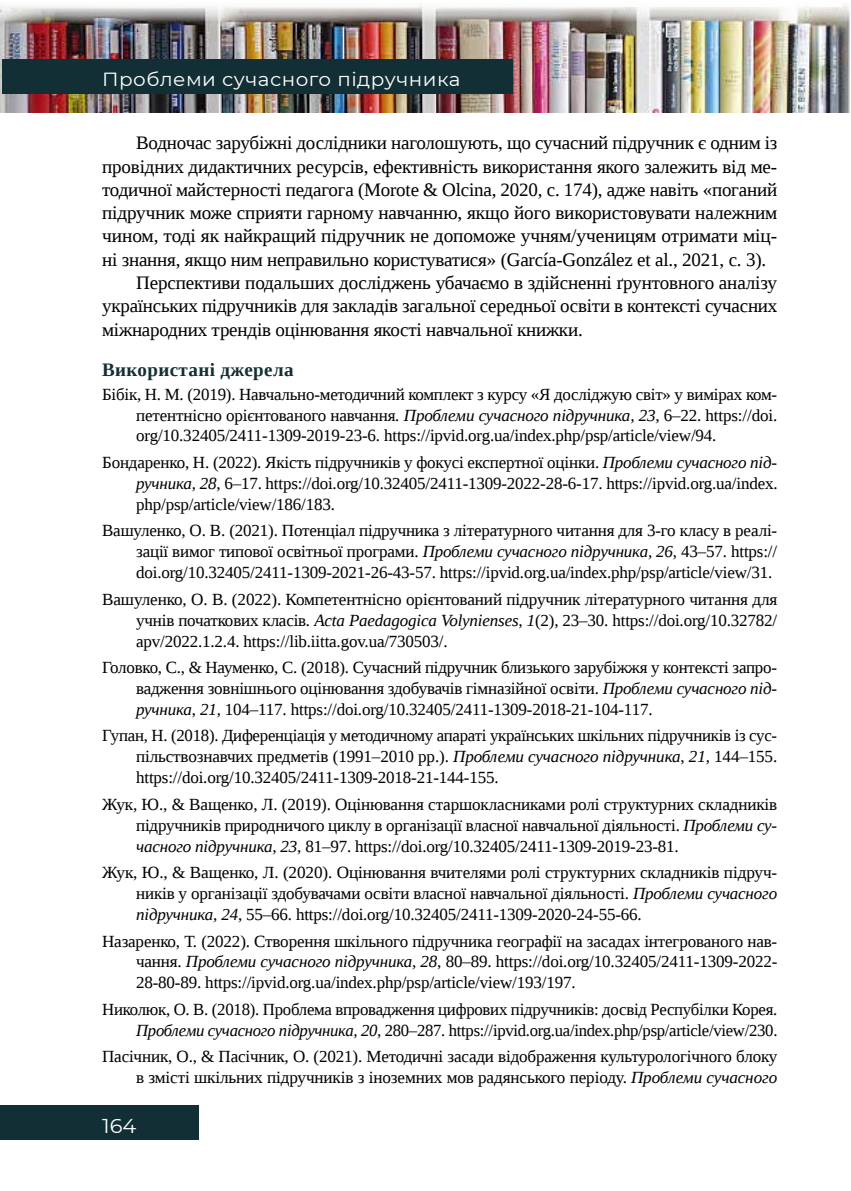
<style>
.page{position:relative;width:851px;height:1191px;background:#fff}
.page>*{position:absolute;margin:0;border:0;box-sizing:border-box;transform-origin:0 0}
.t1{font:20px "Montserrat";color:#fff;scale:1.05 1}
.t2{font:19px "Liberation Serif";letter-spacing:-.01em;color:#000}
.t3{font:19px "Montserrat";letter-spacing:.025em;color:#fff;scale:1.05 1}
.t4{font:700 19px "Liberation Serif";letter-spacing:.02em;color:#122f35}
.t5{font:17px/20.8px "Liberation Serif";letter-spacing:-.01em;color:#000;text-align:justify}
.s1{font-style:italic}
</style>
<div class="page">
<img style="left:0;top:4px;width:850px;height:109px">
<div style="left:2px;top:60px;width:510px;height:34px;background:#122f35"></div>
<div style="left:0;top:1106px;width:198px;height:34px;background:#122f35"></div>
<p class="t3" style="left:102px;top:66px;width:343px">Проблеми сучасного підручника</p>
<p class="t2" style="left:136px;top:131px;width:642px">Водночас зарубіжні дослідники наголошують, що сучасний підручник є одним із</p>
<p class="t2" style="left:102px;top:154px;width:676px">провідних дидактичних ресурсів, ефективність використання якого залежить від ме-</p>
<p class="t2" style="left:102px;top:177px;width:676px">тодичної майстерності педагога (Morote &amp; Olcina, 2020, с. 174), адже навіть «поганий</p>
<p class="t2" style="left:102px;top:200px;width:676px">підручник може сприяти гарному навчанню, якщо його використовувати належним</p>
<p class="t2" style="left:102px;top:224px;width:676px">чином, тоді як найкращий підручник не допоможе учням/ученицям отримати міц-</p>
<p class="t2" style="left:102px;top:247px;width:665px">ні знання, якщо ним неправильно користуватися» (García-González et al., 2021, с. 3).</p>
<p class="t2" style="left:136px;top:270px;width:642px">Перспективи подальших досліджень убачаємо в здійсненні ґрунтовного аналізу</p>
<p class="t2" style="left:102px;top:294px;width:676px">українських підручників для закладів загальної середньої освіти в контексті сучасних</p>
<p class="t2" style="left:102px;top:317px;width:482px">міжнародних трендів оцінювання якості навчальної книжки.</p>
<p class="t4" style="left:102px;top:357px;width:193px">Використані джерела</p>
<p class="t5" style="left:136px;top:383px;width:642px;text-indent:-34px">Бібік, Н. М. (2019). Навчально-методичний комплект з курсу «Я досліджую світ» у вимірах ком&shy;петентнісно орієнтованого навчання<span class="s1">. Проблеми сучасного підручника, 23,</span> 6–22. https://doi. org/10.32405/2411-1309-2019-23-6. https://ipvid.org.ua/index.php/psp/article/view/94.</p>
<p class="t5" style="left:136px;top:452px;width:643px;text-indent:-34px">Бондаренко, Н. (2022). Якість підручників у фокусі експертної оцінки. <span class="s1">Проблеми сучасного під&shy;ручника, 28</span>, 6–17. https://doi.org/10.32405/2411-1309-2022-28-6-17. https://ipvid.org.ua/index. php/psp/article/view/186/183.</p>
<p class="t5" style="left:136px;top:520px;width:642px;text-indent:-34px">Вашуленко, О. В. (2021). Потенціал підручника з літературного читання для 3-го класу в реалі&shy;зації вимог типової освітньої програми. <span class="s1">Проблеми сучасного підручника, 26,</span> 43–57. https:// doi.org/10.32405/2411-1309-2021-26-43-57. https://ipvid.org.ua/index.php/psp/article/view/31.</p>
<p class="t5" style="left:136px;top:588px;width:642px;text-indent:-34px">Вашуленко, О. В. (2022). Компетентнісно орієнтований підручник літературного читання для учнів початкових класів<span class="s1">. Acta Paedagogiсa Volynienses, 1</span>(2), 23–30. https://doi.org/10.32782/ apv/2022.1.2.4. https://lib.iitta.gov.ua/730503/.</p>
<p class="t5" style="left:136px;top:657px;width:642px;text-indent:-34px">Головко, С., &amp; Науменко, С. (2018). Сучасний підручник близького зарубіжжя у контексті запро&shy;вадження зовнішнього оцінювання здобувачів гімназійної освіти. <span class="s1">Проблеми сучасного під&shy;ручника</span>, <span class="s1">21,</span> 104–117. https://doi.org/10.32405/2411-1309-2018-21-104-117.</p>
<p class="t5" style="left:136px;top:725px;width:642px;text-indent:-34px">Гупан, Н. (2018). Диференціація у методичному апараті українських шкільних підручників із сус&shy;пільствознавчих предметів (1991–2010 рр.). <span class="s1">Проблеми сучасного підручника</span>, <span class="s1">21,</span> 144–155. https://doi.org/10.32405/2411-1309-2018-21-144-155.</p>
<p class="t5" style="left:136px;top:793px;width:642px;text-indent:-34px">Жук, Ю., &amp; Ващенко, Л. (2019). Оцінювання старшокласниками ролі структурних складників підручників природничого циклу в організації власної навчальної діяльності. <span class="s1">Проблеми су&shy;часного підручника, 23</span>, 81–97. https://doi.org/10.32405/2411-1309-2019-23-81.</p>
<p class="t5" style="left:136px;top:862px;width:642px;text-indent:-34px">Жук, Ю., &amp; Ващенко, Л. (2020). Оцінювання вчителями ролі структурних складників підруч&shy;ників у організації здобувачами освіти власної навчальної діяльності. <span class="s1">Проблеми сучасного підручника, 24</span>, 55–66. https://doi.org/10.32405/2411-1309-2020-24-55-66.</p>
<p class="t5" style="left:136px;top:930px;width:642px;text-indent:-34px">Назаренко, Т. (2022). Створення шкільного підручника географії на засадах інтегрованого нав&shy;чання. <span class="s1">Проблеми сучасного підручника, 28</span>, 80–89. https://doi.org/10.32405/2411-1309-2022- 28-80-89. https://ipvid.org.ua/index.php/psp/article/view/193/197.</p>
<p class="t5" style="left:102px;top:998px;width:676px;text-align:right">Николюк, О. В. (2018). Проблема впровадження цифрових підручників: досвід Респубілки Корея.<br><span class="s1">Проблеми сучасного підручника, 20,</span> 280–287. https://ipvid.org.ua/index.php/psp/article/view/230.</p>
<p class="t5" style="left:102px;top:1046px;width:676px;text-align:right">Пасічник, О., &amp; Пасічник, О. (2021). Методичні засади відображення культурологічного блоку в змісті шкільних підручників з іноземних мов радянського періоду. <span class="s1">Проблеми сучасного</span></p>
<p class="t1" style="left:102px;top:1111px;width:34px">164</p>
</div>
